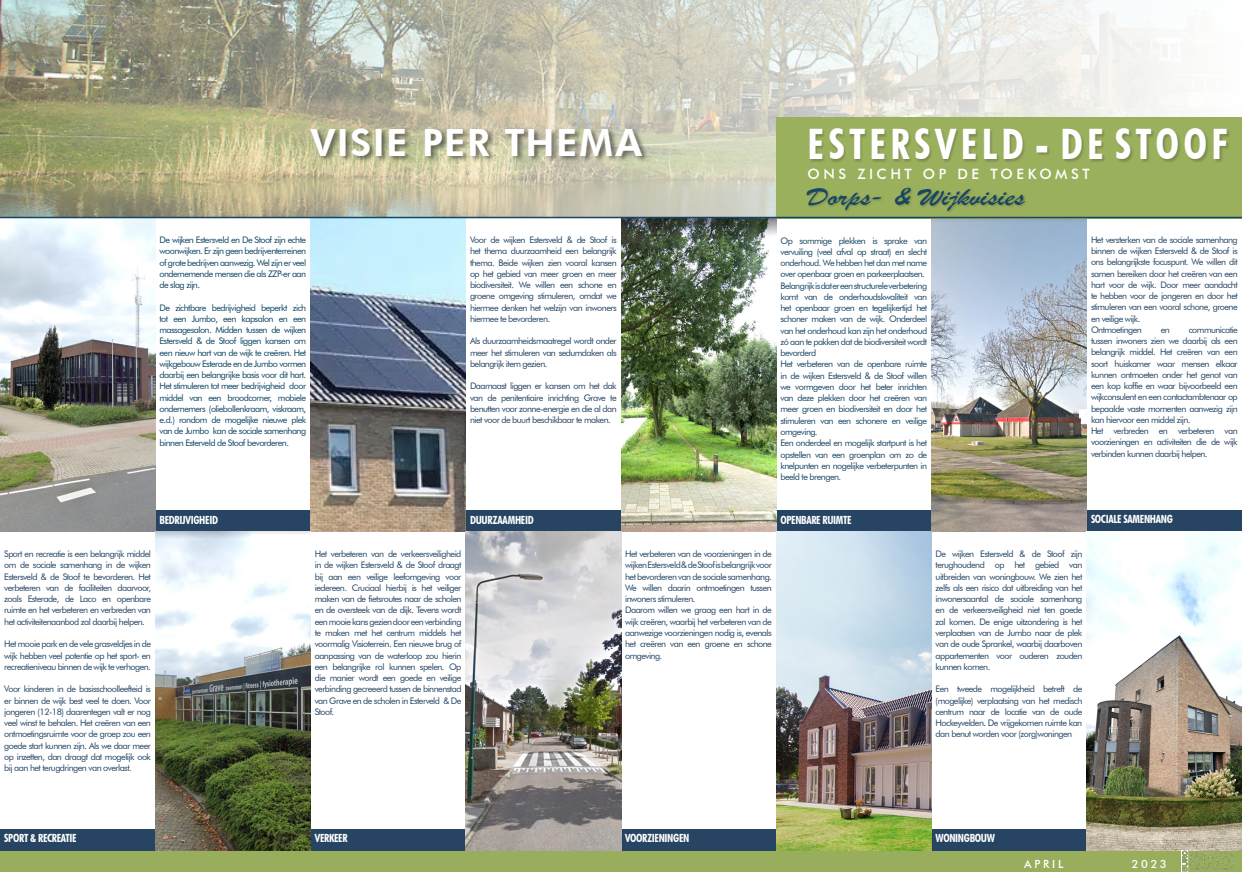
<style>
.page{position:relative;width:1242px;height:872px;background:#fff}
.page>*{position:absolute;margin:0;border:0;box-sizing:border-box;transform-origin:0 0}
.Hoofdstuktitel{font:700 condensed 42px "Futura BT";letter-spacing:.105em;color:#fff}
.Hoofdstuktitel-2{font:800 37.5px "Futura BT";letter-spacing:.04em;color:#fff}
.t1{font:26.25px "Brush Script";color:#174564;scale:1.23 1}
.t2{font:500 14.25px "Futura BT";letter-spacing:.245em;color:#fff}
.Hoofdstuktitel-3{font:700 condensed 11.25px "Futura BT";letter-spacing:-.03em;color:#fff}
.t3{font:500 11.25px "Futura BT";letter-spacing:.24em;color:#fff}
.Tekst{font:9px/11.2px "Futura BT";letter-spacing:-.06em;color:#214362;text-align:justify}
.Tekst-2{font:9px/11.2px "Futura BT";letter-spacing:-.06em;color:#174564;text-align:justify}
.Tekst-3{font:9px/11.2px "Futura BT";letter-spacing:-.06em;color:#0b4260;text-align:justify}
.Tekst-4{font:9px/11.2px "Futura BT";letter-spacing:-.06em;color:#224262;text-align:justify}
</style>
<div class="page">
<img style="left:0;top:0;width:1178px;height:217px">
<div style="left:0;top:510px;width:1242px;height:22px;background:#274562"></div>
<div style="left:0;top:829px;width:1242px;height:21px;background:#274562"></div>
<div style="left:309px;top:127px;width:340px;height:37px;background:#231f20;opacity:.6"></div>
<div style="left:0;top:850px;width:1242px;height:22px;background:#98ae5c"></div>
<img style="left:310px;top:218px;width:156px;height:314px">
<img style="left:0;top:218px;width:155px;height:314px">
<img style="left:621px;top:218px;width:155px;height:313px">
<img style="left:931px;top:218px;width:155px;height:313px">
<img style="left:466px;top:532px;width:155px;height:318px">
<img style="left:1086px;top:531px;width:155px;height:319px">
<img style="left:155px;top:532px;width:155px;height:318px">
<img style="left:776px;top:532px;width:155px;height:318px">
<img style="left:1181px;top:850px;width:52px;height:22px">
<div style="left:776px;top:117px;width:466px;height:101px;background:#9ab05d"></div>
<div style="left:806px;top:187px;width:222px;height:27px;background:#231f20;opacity:.25"></div>
<hr style="left:0;top:217px;width:1242px;height:1px;background:#174564">
<div style="left:809px;top:128px;width:421px;height:35px;background:#231f20;opacity:.25"></div>
<p class="Hoofdstuktitel-2" style="left:310px;top:120px;width:333px">VISIE PER THEMA</p>
<p class="Tekst-3" style="left:159px;top:234px;width:148px">De wijken Estersveld en De Stoof zijn echte woonwijken. Er zijn geen bedrijventerreinen of grote bedrijven aanwezig. Wel zijn er veel ondernemende mensen die als ZZP-er aan de slag zijn.</p>
<p class="Tekst-3" style="left:159px;top:302px;width:148px">De zichtbare bedrijvigheid beperkt zich tot een Jumbo, een kapsalon en een massagesalon. Midden tussen de wijken Estersveld &amp; de Stoof liggen kansen om een nieuw hart van de wijk te creëren. Het wijkgebouw Esterade en de Jumbo vormen daarbij een belangrijke basis voor dit hart.<br>Het stimuleren tot meer bedrijvigheid door middel van een broodcorner, mobiele ondernemers (oliebollenkraam, viskraam, e.d.) rondom de mogelijke nieuwe plek van de Jumbo kan de sociale samenhang binnen Esterveld de Stoof bevorderen.</p>
<p class="Tekst-4" style="left:470px;top:234px;width:148px">Voor de wijken Estersveld &amp; de Stoof is het thema duurzaamheid een belangrijk thema. Beide wijken zien vooral kansen op het gebied van meer groen en meer biodiversiteit. We willen een schone en groene omgeving stimuleren, omdat we hiermee denken het welzijn van inwoners hiermee te bevorderen.</p>
<p class="Tekst-4" style="left:470px;top:335px;width:148px">Als duurzaamheidsmaatregel wordt onder meer het stimuleren van sedumdaken als belangrijk item gezien.</p>
<p class="Tekst-4" style="left:470px;top:380px;width:148px">Daarnaast liggen er kansen om het dak van de penitentiaire inrichting Grave te benutten voor zonne-energie en die al dan niet voor de buurt beschikbaar te maken.</p>
<p class="Hoofdstuktitel" style="left:807px;top:119px;width:422px">ESTERSVELD - DE STOOF</p>
<h3 class="t2" style="left:807px;top:165px;width:283px">ONS ZICHT OP DE TOEKOMST</h3>
<h3 class="t1" style="left:807px;top:181px;width:178px">Dorps- &amp; Wijkvisies</h3>
<p class="Tekst-2" style="left:780px;top:235px;width:148px">Op sommige plekken is sprake van vervuiling (veel afval op straat) en slecht onderhoud. We hebben het dan met name over openbaar groen en parkeerplaatsen.</p>
<p class="Tekst-2" style="left:780px;top:280px;width:148px">Belangrijk is dat er een structurele verbetering komt van de onderhoudskwaliteit van het openbaar groen en tegelijkertijd het schoner maken van de wijk. Onderdeel van het onderhoud kan zijn het onderhoud zó aan te pakken dat de biodiversiteit wordt bevorderd</p>
<p class="Tekst-2" style="left:780px;top:358px;width:148px">Het verbeteren van de openbare ruimte in de wijken Estersveld &amp; de Stoof willen we vormgeven door het beter inrichten van deze plekken door het creëren van meer groen en biodiversiteit en door het stimuleren van een schonere en veilige omgeving.</p>
<p class="Tekst-2" style="left:780px;top:437px;width:148px">Een onderdeel en mogelijk startpunt is het opstellen van een groenplan om zo de knelpunten en nogelijke verbeterpunten in beeld te brengen.</p>
<p class="Tekst" style="left:1091px;top:234px;width:148px">Het versterken van de sociale samenhang binnen de wijken Estersveld &amp; de Stoof is ons belangrijkste focuspunt. We willen dit samen bereiken door het creëren van een hart voor de wijk. Door meer aandacht te hebben voor de jongeren en door het stimuleren van een vooral schone, groene en veilige wijk.</p>
<p class="Tekst" style="left:1091px;top:324px;width:52px">Ontmoetingen</p>
<p class="Tekst" style="left:1160px;top:324px;width:11px">en</p>
<p class="Tekst" style="left:1091px;top:324px;width:148px;text-indent:98px">communicatie tussen inwoners zien we daarbij als een belangrijk middel. Het creëren van een soort huiskamer waar mensen elkaar kunnen ontmoeten onder het genot van een kop koffie en waar bijvoorbeeld een wijkconsulent en een contactambtenaar op bepaalde vaste momenten aanwezig zijn kan hiervoor een middel zijn.</p>
<p class="Tekst" style="left:1091px;top:425px;width:148px">Het verbreden en verbeteren van voorzieningen en activiteiten die de wijk verbinden kunnen daarbij helpen.</p>
<p class="Hoofdstuktitel-3" style="left:159px;top:513px;width:60px">BEDRIJVIGHEID</p>
<p class="Tekst" style="left:4px;top:548px;width:148px">Sport en recreatie is een belangrijk middel om de sociale samenhang in de wijken Estersveld &amp; de Stoof te bevorderen. Het verbeteren van de faciliteiten daarvoor, zoals Esterade, de Laco en openbare ruimte en het verbeteren en verbreden van het activiteitenaanbod zal daarbij helpen.</p>
<p class="Tekst" style="left:4px;top:638px;width:148px">Het mooie park en de vele grasveldjes in de wijk hebben veel potentie op het sport- en recreatieniveau binnen de wijk te verhogen.</p>
<p class="Tekst" style="left:4px;top:683px;width:148px">Voor kinderen in de basisschoolleefteid is er binnen de wijk best veel te doen. Voor jongeren (12-18) daarentegen valt er nog veel winst te behalen. Het creëren van een ontmoetingsruimte voor de groep zou een goede start kunnen zijn. Als we daar meer op inzetten, dan draagt dat mogelijk ook bij aan het terugdringen van overlast.</p>
<p class="Hoofdstuktitel-3" style="left:470px;top:513px;width:65px">DUURZAAMHEID</p>
<p class="Hoofdstuktitel-3" style="left:780px;top:513px;width:72px">OPENBARE RUIMTE</p>
<p class="Hoofdstuktitel-3" style="left:1091px;top:512px;width:83px">SOCIALE SAMENHANG</p>
<p class="Tekst" style="left:315px;top:548px;width:148px">Het verbeteren van de verkeersveiligheid in de wijken Estersveld &amp; de Stoof draagt bij aan een veilige leefomgeving voor iedereen. Cruciaal hierbij is het veiliger maken van de fietsroutes naar de scholen en de oversteek van de dijk. Tevens wordt een mooie kans gezien door een verbinding te maken met het centrum middels het voormalig Visioterrein. Een nieuwe brug of aanpassing van de waterloop zou hierin een belangrijke rol kunnen spelen. Op die manier wordt een goede en veilige verbinding gecreeerd tussen de binnenstad van Grave en de scholen in Esterveld &amp; De Stoof.</p>
<p class="Tekst" style="left:935px;top:548px;width:148px">De wijken Estersveld &amp; de Stoof zijn terughoudend op het gebied van uitbreiden van woningbouw. We zien het zelfs als een risico dat uitbreiding van het inwonersaantal de sociale samenhang en de verkeersveiligheid niet ten goede zal komen. De enige uitzondering is het verplaatsen van de Jumbo naar de plek van de oude Sprankel, waarbij daarboven appartementen voor ouderen zouden kunnen komen.</p>
<p class="Tekst" style="left:625px;top:548px;width:148px">Het verbeteren van de voorzieningen in de wijken Estersveld &amp; de Stoof is belangrijk voor het bevorderen van de sociale samenhang.<br>We willen daarin ontmoetingen tussen inwoners stimuleren.</p>
<p class="Tekst" style="left:625px;top:604px;width:148px">Daarom willen we graag een hart in de wijk creëren, waarbij het verbeteren van de aanwezige voorzieningen nodig is, evenals het creëren van een groene en schone omgeving.</p>
<p class="Tekst" style="left:935px;top:683px;width:148px">Een tweede mogelijkheid betreft de (mogelijke) verplaatsing van het medisch centrum naar de locatie van de oude Hockeyvelden. De vrijgekomen ruimte kan dan benut worden voor (zorg)woningen</p>
<p class="Hoofdstuktitel-3" style="left:4px;top:831px;width:74px">SPORT &amp; RECREATIE</p>
<p class="Hoofdstuktitel-3" style="left:315px;top:831px;width:34px">VERKEER</p>
<p class="Hoofdstuktitel-3" style="left:625px;top:831px;width:66px">VOORZIENINGEN</p>
<p class="Hoofdstuktitel-3" style="left:935px;top:831px;width:61px">WONINGBOUW</p>
<p class="t3" style="left:1024px;top:857px;width:41px">APRIL</p>
<p class="t3" style="left:1132px;top:857px;width:36px">2023</p>
</div>
